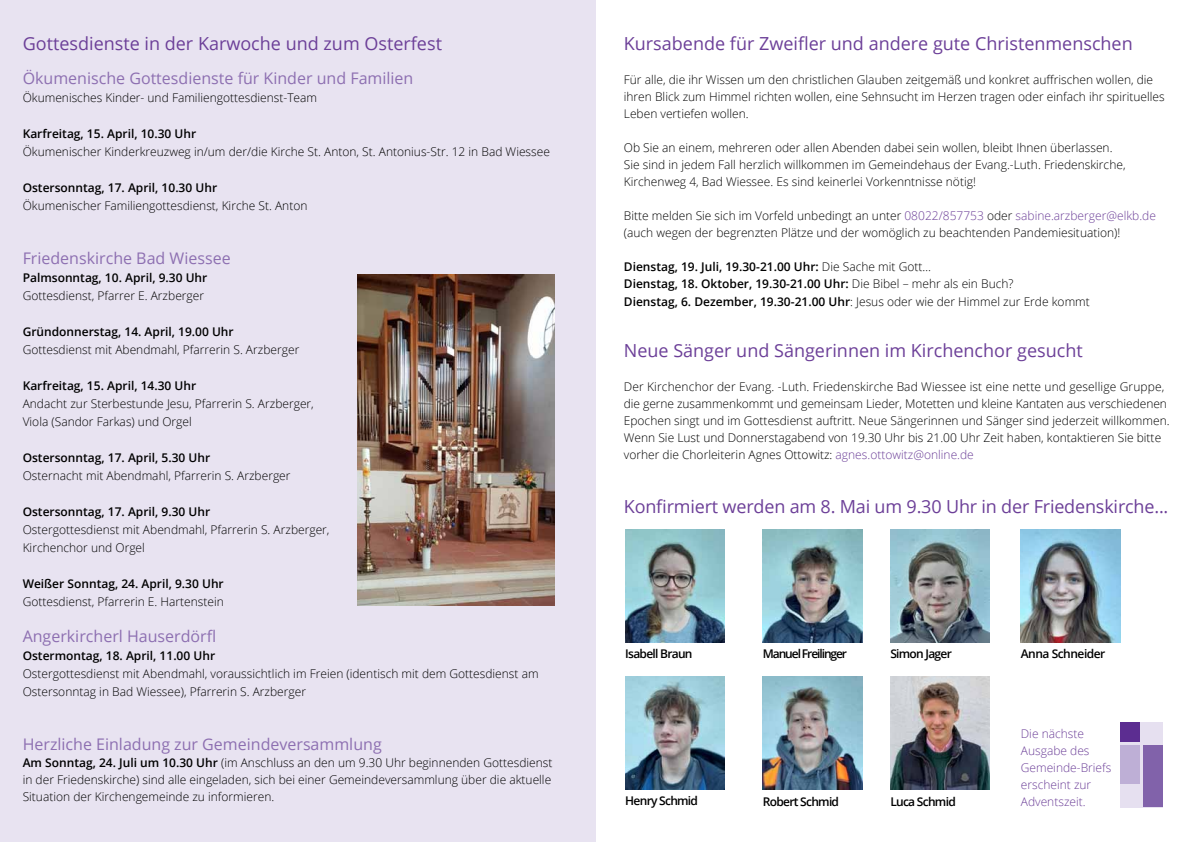
<style>
.page{position:relative;width:1191px;height:842px;background:#fff}
.page>*{position:absolute;margin:0;border:0;box-sizing:border-box;transform-origin:0 0}
.t1{font:18px "Open Sans";color:#6c3f98}
.t2{font:16px "Open Sans";color:#8d6fb1}
.t3{font:300 12px/17px "Open Sans";color:#000}
.t4{font:600 12px/17.5px "Open Sans";color:#000}
.t5{font:300 12px/17px "Open Sans";color:#6c3f98}
.t6{font:600 12px "Open Sans";letter-spacing:-.06em;color:#000}
.t7{font:600 12px "Open Sans";letter-spacing:-.09em;color:#000}
.t8{font:600 12px "Open Sans";letter-spacing:-.04em;color:#000}
.s1{font-weight:600}
.s2{color:#6c3f98}
.s3{font-weight:300}
</style>
<div class="page">
<div style="left:0;top:0;width:595px;height:842px;background:#e8e3f1"></div>
<div style="left:1120px;top:722px;width:42px;height:85px;background:#e6e0f0"></div>
<div style="left:1143px;top:745px;width:19px;height:62px;background:#8162aa"></div>
<div style="left:1120px;top:745px;width:19px;height:39px;background:#beafd6"></div>
<div style="left:1120px;top:722px;width:19px;height:20px;background:#5c2d91"></div>
<img style="left:625px;top:529px;width:99px;height:114px">
<img style="left:890px;top:676px;width:99px;height:113px">
<img style="left:763px;top:676px;width:99px;height:113px">
<img style="left:1020px;top:529px;width:100px;height:114px">
<img style="left:890px;top:529px;width:99px;height:114px">
<img style="left:763px;top:529px;width:99px;height:114px">
<img style="left:625px;top:676px;width:99px;height:113px">
<img style="left:357px;top:275px;width:197px;height:330px">
<h1 class="t1" style="left:23px;top:31px;width:421px">Gottesdienste in der Karwoche und zum Osterfest</h1>
<h2 class="t2" style="left:23px;top:67px;width:392px">Ökumenische Gottesdienste für Kinder und Familien</h2>
<p class="t3" style="left:23px;top:89px;width:296px">Ökumenisches Kinder- und Familiengottesdienst-Team</p>
<p class="t4" style="left:23px;top:124px;width:175px">Karfreitag, 15. April, 10.30 Uhr</p>
<p class="t3" style="left:23px;top:143px;width:529px">Ökumenischer Kinderkreuzweg in/um der/die Kirche St. Anton, St. Antonius-Str. 12 in Bad Wiessee</p>
<p class="t4" style="left:23px;top:178px;width:196px">Ostersonntag, 17. April, 10.30 Uhr</p>
<p class="t3" style="left:23px;top:197px;width:286px">Ökumenischer Familiengottesdienst, Kirche St. Anton</p>
<h2 class="t2" style="left:23px;top:247px;width:209px">Friedenskirche Bad Wiessee</h2>
<p class="t4" style="left:23px;top:268px;width:186px">Palmsonntag, 10. April, 9.30 Uhr</p>
<p class="t3" style="left:23px;top:287px;width:183px">Gottesdienst, Pfarrer E. Arzberger</p>
<p class="t4" style="left:23px;top:322px;width:213px">Gründonnerstag, 14. April, 19.00 Uhr</p>
<p class="t3" style="left:23px;top:341px;width:278px">Gottesdienst mit Abendmahl, Pfarrerin S. Arzberger</p>
<p class="t4" style="left:23px;top:376px;width:175px">Karfreitag, 15. April, 14.30 Uhr</p>
<p class="t3" style="left:23px;top:394px;width:293px;line-height:18px">Andacht zur Sterbestunde Jesu, Pfarrerin S. Arzberger,<br>Viola (Sandor Farkas) und Orgel</p>
<p class="t4" style="left:23px;top:448px;width:189px">Ostersonntag, 17. April, 5.30 Uhr</p>
<p class="t3" style="left:23px;top:467px;width:269px">Osternacht mit Abendmahl, Pfarrerin S. Arzberger</p>
<p class="t4" style="left:23px;top:502px;width:189px">Ostersonntag, 17. April, 9.30 Uhr</p>
<p class="t3" style="left:23px;top:520px;width:308px;line-height:18px">Ostergottesdienst mit Abendmahl, Pfarrerin S. Arzberger,<br>Kirchenchor und Orgel</p>
<p class="t4" style="left:23px;top:574px;width:203px">Weißer Sonntag, 24. April, 9.30 Uhr</p>
<p class="t3" style="left:23px;top:593px;width:203px">Gottesdienst, Pfarrerin E. Hartenstein</p>
<h2 class="t2" style="left:23px;top:625px;width:195px">Angerkircherl Hauserdörfl</h2>
<p class="t4" style="left:23px;top:646px;width:194px">Ostermontag, 18. April, 11.00 Uhr</p>
<p class="t3" style="left:23px;top:664px;width:517px;line-height:18px">Ostergottesdienst mit Abendmahl, voraussichtlich im Freien (identisch mit dem Gottesdienst am<br>Ostersonntag in Bad Wiessee), Pfarrerin S. Arzberger</p>
<h2 class="t2" style="left:23px;top:733px;width:360px">Herzliche Einladung zur Gemeindeversammlung</h2>
<p class="t3" style="left:23px;top:754px;width:531px;text-align:justify"><span class="s1">Am Sonntag, 24. Juli um 10.30 Uhr</span> (im Anschluss an den um 9.30 Uhr beginnenden Gottesdienst in der Friedenskirche) sind alle eingeladen, sich bei einer Gemeindeversammlung über die aktuelle Situation der Kirchengemeinde zu informieren.</p>
<h1 class="t1" style="left:624px;top:31px;width:510px">Kursabende für Zweifler und andere gute Christenmenschen</h1>
<p class="t3" style="left:624px;top:71px;width:542px">Für alle, die ihr Wissen um den christlichen Glauben zeitgemäß und konkret auffrischen wollen, die ihren Blick zum Himmel richten wollen, eine Sehnsucht im Herzen tragen oder einfach ihr spirituelles<br>Leben vertiefen wollen.</p>
<p class="t3" style="left:624px;top:139px;width:503px">Ob Sie an einem, mehreren oder allen Abenden dabei sein wollen, bleibt Ihnen überlassen.<br>Sie sind in jedem Fall herzlich willkommen im Gemeindehaus der Evang.-Luth. Friedenskirche,<br>Kirchenweg 4, Bad Wiessee. Es sind keinerlei Vorkenntnisse nötig!</p>
<p class="t3" style="left:624px;top:207px;width:533px">Bitte melden Sie sich im Vorfeld unbedingt an unter <span class="s2">08022/857753</span> oder <span class="s2">sabine.arzberger@elkb.de </span>(auch wegen der begrenzten Plätze und der womöglich zu beachtenden Pandemiesituation)!</p>
<p class="t4" style="left:624px;top:257px;width:467px">Dienstag, 19. Juli, 19.30-21.00 Uhr: <span class="s3">Die Sache mit Gott…<br></span>Dienstag, 18. Oktober, 19.30-21.00 Uhr: <span class="s3">Die Bibel – mehr als ein Buch?<br></span>Dienstag, 6. Dezember, 19.30-21.00 Uhr<span class="s3">: Jesus oder wie der Himmel zur Erde kommt</span></p>
<h1 class="t1" style="left:624px;top:338px;width:460px">Neue Sänger und Sängerinnen im Kirchenchor gesucht</h1>
<p class="t3" style="left:624px;top:378px;width:547px">Der Kirchenchor der Evang. -Luth. Friedenskirche Bad Wiessee ist eine nette und gesellige Gruppe, die gerne zusammenkommt und gemeinsam Lieder, Motetten und kleine Kantaten aus verschiedenen Epochen singt und im Gottesdienst auftritt. Neue Sängerinnen und Sänger sind jederzeit willkommen.<br>Wenn Sie Lust und Donnerstagabend von 19.30 Uhr bis 21.00 Uhr Zeit haben, kontaktieren Sie bitte vorher die Chorleiterin Agnes Ottowitz: <span class="s2">agnes.ottowitz@online.de</span></p>
<h1 class="t1" style="left:624px;top:494px;width:546px">Konfirmiert werden am 8. Mai um 9.30 Uhr in der Friedenskirche...</h1>
<p class="t6" style="left:625px;top:646px;width:69px">Isabell Braun</p>
<p class="t7" style="left:763px;top:646px;width:86px">Manuel Freilinger</p>
<p class="t6" style="left:890px;top:646px;width:63px">Simon Jager</p>
<p class="t8" style="left:1020px;top:646px;width:86px">Anna Schneider</p>
<p class="t6" style="left:625px;top:792px;width:74px">Henry Schmid</p>
<p class="t6" style="left:763px;top:793px;width:78px">Robert Schmid</p>
<p class="t6" style="left:890px;top:793px;width:67px">Luca Schmid</p>
<p class="t5" style="left:1020px;top:725px;width:92px">Die nächste<br>Ausgabe des<br>Gemeinde-Briefs erscheint zur<br>Adventszeit.</p>
</div>
